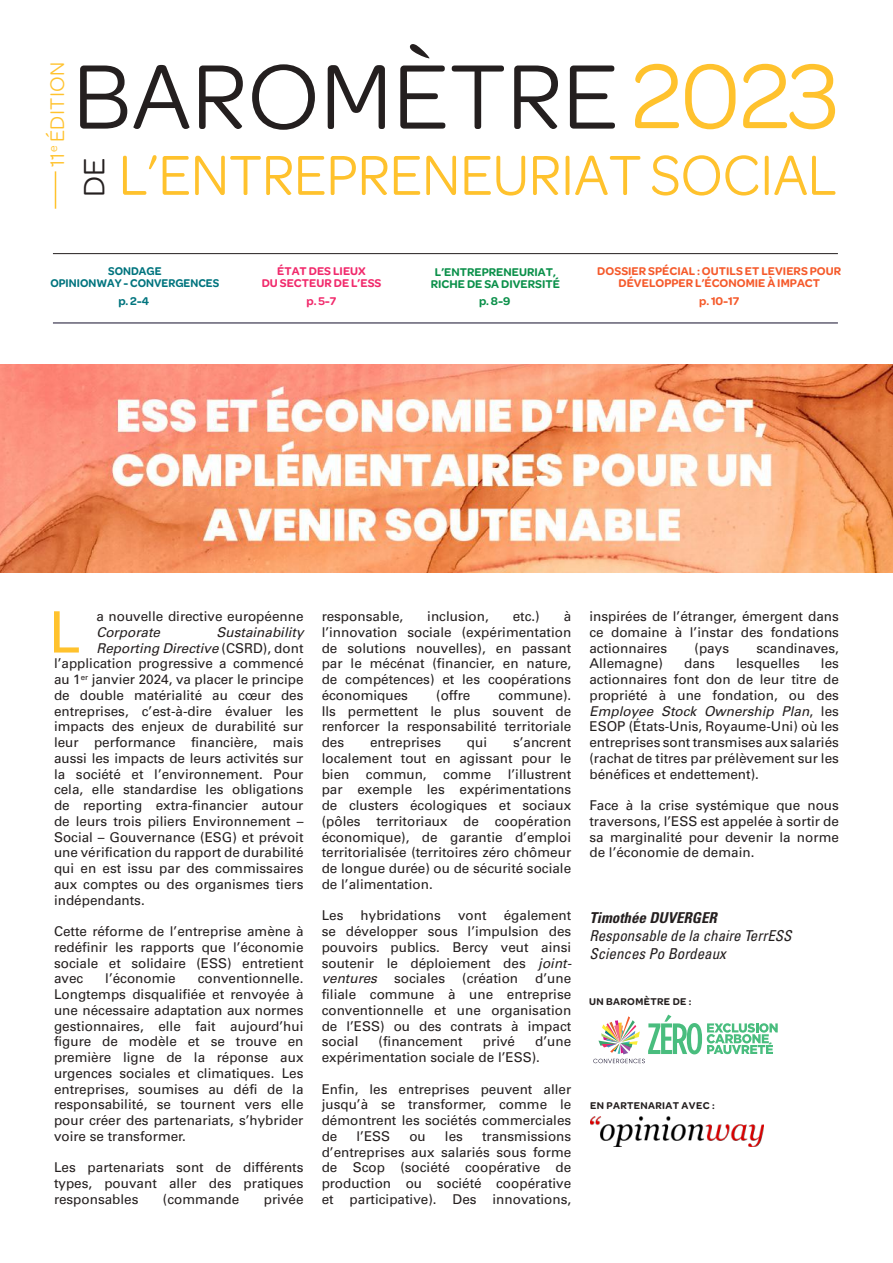
<style>
.page{position:relative;width:893px;height:1263px;background:#fff}
.page>*{position:absolute;margin:0;border:0;box-sizing:border-box;transform-origin:0 0}
.t1{font:97.5px "Omnes";letter-spacing:.005em;color:#241f1f}
.t2{font:60px "Omnes";letter-spacing:-.005em;color:#ffc22d;scale:.95 1}
.t3{font:57.15px "Univers LT 55 Rm";color:#ffc22d}
.t4{font:31.5px "Omnes";color:#241f1f}
.t5{font:21px "Omnes";letter-spacing:.015em;color:#ffc22d}
.t6{font:15px/18px "Univers LT 57 Cn Obl";color:#241f1f}
.t7{font:15px "Univers LT 67 Bd Cn Obl";color:#241f1f}
.t8{font:13.5px/15.8px "Univers LT 55 Rm";color:#241f1f;text-align:justify}
.t9{font:13.5px/15.8px "Univers LT 55 Obl";color:#241f1f;text-align:right}
.t10{font:600 12px/12px "Omnes";letter-spacing:.005em;color:#f55a2b;text-align:center}
.t11{font:600 12px/12px "Omnes";letter-spacing:.005em;color:#0b904a;text-align:center}
.t12{font:600 12px/12px "Omnes";letter-spacing:.005em;color:#f12a6c;text-align:center}
.t13{font:600 12px/12px "Omnes";letter-spacing:.005em;color:#00747e;text-align:center;scale:.95 1}
.t14{font:600 12px "Omnes";letter-spacing:.005em;color:#00747e}
.t15{font:600 10.5px "Omnes";letter-spacing:.035em;color:#241f1f}
.s1{color:#ffc22d}
.s2{font-family:"Univers LT 55 Rm"}
.s3{font-family:"Univers LT 55 Obl"}
</style>
<div class="page">
<hr style="left:55px;top:171px;width:1px;height:38px;background:#ffc22d">
<hr style="left:53px;top:253px;width:785px;height:1px;background:#241f1f">
<hr style="left:53px;top:323px;width:785px;height:1px;background:#140f2c">
<img style="left:0;top:364px;width:893px;height:209px">
<svg style="left:593px;top:1014px;width:185px;height:49px"></svg>
<img style="left:590px;top:1116px;width:174px;height:30px">
<h3 class="t5" style="left:46px;top:167px;width:106px;rotate:-90deg">11<sup>e</sup> ÉDITION</h3>
<h1 class="t1" style="left:73px;top:42px;width:768px">BAROMÈTRE<span class="s1">2023</span></h1>
<h3 class="t4" style="left:76px;top:197px;width:41px;rotate:-90deg">DE</h3>
<h2 class="t2" style="left:119px;top:141px;width:758px">L’ENTREPRENEURIAT SOCIAL</h2>
<p class="t12" style="left:262px;top:265px;width:121px">ÉTAT DES LIEUX<br>DU SECTEUR DE L’ESS</p>
<p class="t13" style="left:50px;top:265px;width:179px">SONDAGE<br>OPINIONWAY - CONVERGENCES</p>
<p class="t14" style="left:118px;top:294px;width:32px">p. 2-4</p>
<p class="t12" style="left:307px;top:295px;width:31px">p. 5-7</p>
<p class="t11" style="left:431px;top:266px;width:131px">L’ENTREPRENEURIAT,<br>RICHE DE SA DIVERSITÉ</p>
<p class="t10" style="left:597px;top:265px;width:245px">DOSSIER SPÉCIAL : OUTILS ET LEVIERS POUR<br>DÉVELOPPER L’ÉCONOMIE À IMPACT</p>
<p class="t10" style="left:699px;top:295px;width:42px">p. 10-17</p>
<p class="t11" style="left:479px;top:295px;width:33px">p. 8-9</p>
<h3 class="t3" style="left:49px;top:598px;width:33px">L</h3>
<p class="t8" style="left:96px;top:608px;width:209px">a nouvelle directive européenne</p>
<p class="t9" style="left:96px;top:624px;width:209px">Sustainability<br>Reporting Directive <span class="s2">(CSRD), dont</span></p>
<p class="t8" style="left:54px;top:656px;width:251px">l’application progressive a commencé au 1<sup>er</sup> janvier 2024, va placer le principe de double matérialité au cœur des entreprises, c’est-à-dire évaluer les impacts des enjeux de durabilité sur leur performance financière, mais aussi les impacts de leurs activités sur la société et l’environnement. Pour cela, elle standardise les obligations de reporting extra-financier autour de leurs trois piliers Environnement – Social – Gouvernance (ESG) et prévoit une vérification du rapport de durabilité qui en est issu par des commissaires aux comptes ou des organismes tiers indépendants.</p>
<p class="t8" style="left:54px;top:923px;width:251px">Cette réforme de l’entreprise amène à redéfinir les rapports que l’économie sociale et solidaire (ESS) entretient avec</p>
<p class="t9" style="left:96px;top:624px;width:65px">Corporate</p>
<p class="t8" style="left:105px;top:971px;width:72px">l’économie</p>
<p class="t8" style="left:54px;top:971px;width:251px;text-indent:144px">conventionnelle.<br>Longtemps disqualifiée et renvoyée à une nécessaire adaptation aux normes gestionnaires, elle fait aujourd’hui figure de modèle et se trouve en première ligne de la réponse aux urgences sociales et climatiques. Les entreprises, soumises au défi de la responsabilité, se tournent vers elle pour créer des partenariats, s’hybrider voire se transformer.</p>
<p class="t8" style="left:54px;top:1160px;width:251px">Les partenariats sont de différents types, pouvant aller des pratiques responsables</p>
<p class="t8" style="left:163px;top:1191px;width:78px">(commande</p>
<p class="t8" style="left:264px;top:1191px;width:41px">privée</p>
<p class="t8" style="left:322px;top:608px;width:83px">responsable,</p>
<p class="t8" style="left:427px;top:608px;width:63px">inclusion,</p>
<p class="t8" style="left:513px;top:608px;width:29px">etc.)</p>
<p class="t8" style="left:322px;top:608px;width:251px;text-indent:242px">à l’innovation sociale (expérimentation de solutions nouvelles), en passant par le mécénat (financier, en nature, de compétences) et les coopérations économiques</p>
<p class="t8" style="left:322px;top:687px;width:251px;text-indent:177px">commune).<br>Ils permettent le plus souvent de renforcer la responsabilité territoriale des</p>
<p class="t8" style="left:436px;top:687px;width:36px">(offre</p>
<p class="t8" style="left:322px;top:734px;width:251px;text-indent:191px">s’ancrent localement tout en agissant pour le bien commun, comme l’illustrent par exemple les expérimentations de clusters écologiques et sociaux (pôles territoriaux de coopération économique), de garantie d’emploi territorialisée (territoires zéro chômeur de longue durée) ou de sécurité sociale de l’alimentation.</p>
<p class="t8" style="left:322px;top:908px;width:23px">Les</p>
<p class="t8" style="left:361px;top:908px;width:82px">hybridations</p>
<p class="t8" style="left:458px;top:908px;width:30px">vont</p>
<p class="t8" style="left:370px;top:734px;width:73px">entreprises</p>
<p class="t8" style="left:467px;top:734px;width:22px">qui</p>
<p class="t8" style="left:322px;top:908px;width:251px;text-indent:182px">également se développer sous l’impulsion des pouvoirs publics. Bercy veut ainsi soutenir le déploiement des <span class="s3">joint-</span></p>
<p class="t9" style="left:322px;top:971px;width:57px">ventures</p>
<p class="t8" style="left:394px;top:971px;width:53px">sociales</p>
<p class="t8" style="left:462px;top:971px;width:58px">(création</p>
<p class="t8" style="left:322px;top:971px;width:251px;text-indent:214px">d’une filiale commune à une entreprise conventionnelle et une organisation de l’ESS) ou des contrats à impact social</p>
<p class="t8" style="left:379px;top:1034px;width:85px">(financement</p>
<p class="t8" style="left:483px;top:1034px;width:34px">privé</p>
<p class="t8" style="left:322px;top:1034px;width:251px;text-indent:214px">d’une expérimentation sociale de l’ESS).</p>
<p class="t8" style="left:322px;top:1081px;width:251px">Enfin, les entreprises peuvent aller jusqu’à se transformer, comme le démontrent les sociétés commerciales de</p>
<p class="t8" style="left:357px;top:1128px;width:35px">l’ESS</p>
<p class="t8" style="left:409px;top:1128px;width:18px">ou</p>
<p class="t8" style="left:445px;top:1128px;width:20px">les</p>
<p class="t8" style="left:322px;top:1128px;width:251px;text-indent:160px">transmissions d’entreprises aux salariés sous forme de Scop (société coopérative de production ou société coopérative et participative). Des innovations,</p>
<p class="t8" style="left:589px;top:608px;width:251px">inspirées de l’étranger, émergent dans ce domaine à l’instar des fondations actionnaires</p>
<p class="t8" style="left:695px;top:640px;width:36px">(pays</p>
<p class="t8" style="left:756px;top:640px;width:84px">scandinaves,</p>
<p class="t8" style="left:589px;top:656px;width:75px">Allemagne)</p>
<p class="t8" style="left:684px;top:656px;width:32px">dans</p>
<p class="t8" style="left:736px;top:656px;width:65px">lesquelles</p>
<p class="t8" style="left:589px;top:656px;width:251px;text-indent:231px">les actionnaires font don de leur titre de propriété à une fondation, ou des</p>
<p class="t9" style="left:589px;top:703px;width:251px">Employee Stock Ownership Plan<span class="s2">, les</span></p>
<p class="t8" style="left:589px;top:719px;width:251px">ESOP (États-Unis, Royaume-Uni) où les entreprises sont transmises aux salariés (rachat de titres par prélèvement sur les bénéfices et endettement).</p>
<p class="t8" style="left:589px;top:797px;width:251px">Face à la crise systémique que nous traversons, l’ESS est appelée à sortir de sa marginalité pour devenir la norme de l’économie de demain.</p>
<p class="t7" style="left:589px;top:908px;width:129px">Timothée DUVERGER</p>
<p class="t6" style="left:589px;top:926px;width:204px">Responsable de la chaire TerrESS<br>Sciences Po Bordeaux</p>
<p class="t15" style="left:589px;top:996px;width:104px">UN BAROMÈTRE DE :</p>
<p class="t15" style="left:590px;top:1099px;width:126px">EN PARTENARIAT AVEC :</p>
</div>
